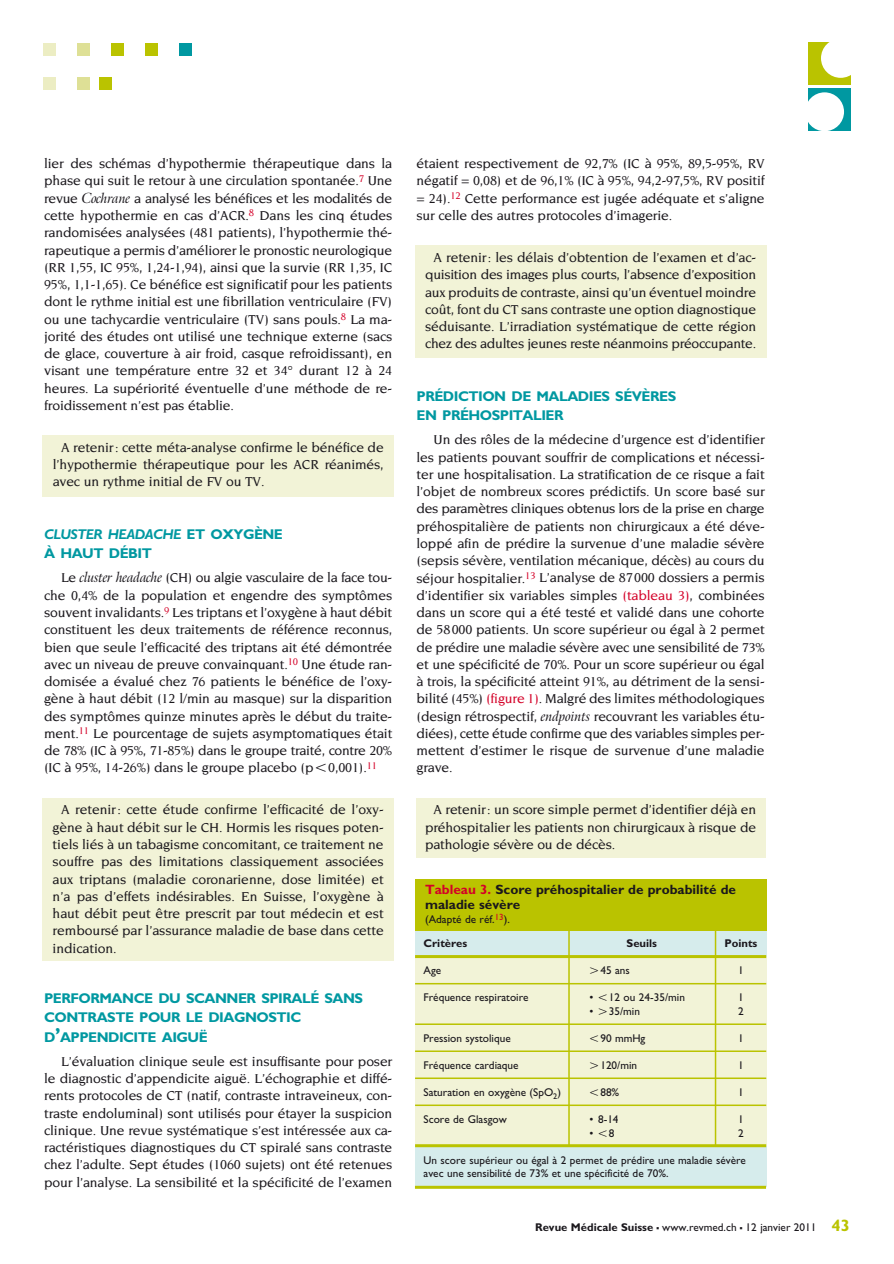
<style>
.page{position:relative;width:894px;height:1264px;background:#fff}
.page>*{position:absolute;margin:0;border:0;box-sizing:border-box;transform-origin:0 0}
.t1{font:700 14.1px/19.5px "Gill Sans";letter-spacing:-.035em;color:#0098a1}
.t2{font:500 13.95px/17.2px "Novarese";letter-spacing:-.01em;color:#1a171c;text-align:justify}
.t3{font:700 13.5px/15px "Gill Sans";color:#1a171c}
.t4{font:11.25px/13.5px "Gill Sans";color:#1a171c}
.t5{font:700 11.25px "Gill Sans";color:#1a171c}
.s1{font-family:"Arrus BT";font-weight:400;font-style:italic}
.s2{font-style:italic}
.s3{font-family:"European Pi Two";font-weight:400}
.s4{font-size:20.25px}
.s5{color:#d40028}
.s6{font-family:"European Pi Two"}
.s7{font-weight:700}
.s8{font-weight:700;font-size:16.5px}
.s9{font-weight:700;font-size:16.5px;color:#bac300}
</style>
<div class="page">
<div style="left:415px;top:245px;width:350px;height:113px;background:#f2f3d7"></div>
<div style="left:43px;top:798px;width:350px;height:162px;background:#f2f3d7"></div>
<div style="left:43px;top:435px;width:350px;height:61px;background:#f2f3d7"></div>
<div style="left:415px;top:798px;width:350px;height:59px;background:#f2f3d7"></div>
<div style="left:179px;top:43px;width:12px;height:12px;background:#0098a1"></div>
<div style="left:145px;top:43px;width:12px;height:12px;background:#bac300"></div>
<div style="left:111px;top:43px;width:12px;height:12px;background:#bac300"></div>
<div style="left:77px;top:43px;width:12px;height:12px;background:#dee096"></div>
<div style="left:43px;top:43px;width:12px;height:12px;background:#ecedc3"></div>
<div style="left:99px;top:77px;width:12px;height:12px;background:#bac300"></div>
<div style="left:77px;top:77px;width:12px;height:12px;background:#dee096"></div>
<div style="left:43px;top:77px;width:12px;height:12px;background:#ecedc3"></div>
<div style="left:808px;top:43px;width:42px;height:42px;background:#bac300"></div>
<div style="left:820px;top:38px;width:39px;height:40px;background:#fff;border-radius:50%"></div>
<div style="left:808px;top:88px;width:42px;height:42px;background:#0098a1"></div>
<div style="left:804px;top:92px;width:39px;height:39px;background:#fff;border-radius:50%"></div>
<div style="left:415px;top:1145px;width:350px;height:41px;background:#d6ecec"></div>
<div style="left:415px;top:956px;width:350px;height:189px;background:#f2f3d7"></div>
<div style="left:415px;top:924px;width:350px;height:32px;background:#d6ecec"></div>
<hr style="left:415px;top:954px;width:350px;height:3px;background:#bac300">
<hr style="left:415px;top:982px;width:350px;height:2px;background:#bac300">
<hr style="left:415px;top:1023px;width:350px;height:1px;background:#bac300">
<hr style="left:415px;top:1050px;width:350px;height:1px;background:#bac300">
<hr style="left:415px;top:1077px;width:350px;height:1px;background:#bac300">
<hr style="left:415px;top:1104px;width:350px;height:1px;background:#bac300">
<hr style="left:415px;top:1143px;width:350px;height:3px;background:#bac300">
<hr style="left:568px;top:926px;width:1px;height:219px;background:#bac300">
<hr style="left:714px;top:926px;width:2px;height:219px;background:#bac300">
<hr style="left:415px;top:1185px;width:350px;height:3px;background:#bac300">
<div style="left:415px;top:878px;width:350px;height:52px;background:#bac300"></div>
<p class="t2" style="left:44px;top:155px;width:349px">lier des schémas d’hypothermie thérapeutique dans la phase qui suit le retour à une circulation spontanée.<sup>7</sup> Une revue <span class="s1">Cochrane</span> a analysé les bénéfices et les modalités de cette hypothermie en cas d’ACR.<sup>8</sup> Dans les cinq études randomisées analysées (481 patients), l’hypothermie thé&shy;rapeutique a permis d’améliorer le pronostic neurologique (RR 1,55, IC 95%, 1,24-1,94), ainsi que la survie (RR 1,35, IC 95%, 1,1-1,65). Ce bénéfice est significatif pour les patients dont le rythme initial est une fibrillation ventriculaire (FV) ou une tachycardie ventriculaire (TV) sans pouls.<sup>8</sup> La ma&shy;jorité des études ont utilisé une technique externe (sacs de glace, couverture à air froid, casque refroidissant), en visant une température entre 32 et 34° durant 12 à 24 heures. La supériorité éventuelle d’une méthode de re&shy;froidissement n’est pas établie.</p>
<p class="t2" style="left:53px;top:438px;width:332px;text-indent:8px">A retenir: cette méta-analyse confirme le bénéfice de l’hypothermie thérapeutique pour les ACR réanimés, avec un rythme initial de FV ou TV.</p>
<p class="t1" style="left:44px;top:524px;width:240px"><span class="s2">CLUSTER HEADACHE</span> ET OXYGÈNE<br>À HAUT DÉBIT</p>
<p class="t2" style="left:44px;top:569px;width:349px;text-indent:17px">Le <span class="s1">cluster headache</span> (CH) ou algie vasculaire de la face tou&shy;che 0,4% de la population et engendre des symptômes souvent invalidants.<sup>9</sup> Les triptans et l’oxygène à haut débit constituent les deux traitements de référence reconnus, bien que seule l’efficacité des triptans ait été démontrée avec un niveau de preuve convainquant.<sup>10</sup> Une étude ran&shy;domisée a évalué chez 76 patients le bénéfice de l’oxy&shy;gène à haut débit (12 l/min au masque) sur la disparition des symptômes quinze minutes après le début du traite&shy;ment.<sup>11</sup> Le pourcentage de sujets asymptomatiques était de 78% (IC à 95%, 71-85%) dans le groupe traité, contre 20% (IC à 95%, 14-26%) dans le groupe placebo (p<span class="s3">l</span>0,001).<sup>11</sup></p>
<p class="t2" style="left:53px;top:801px;width:332px;text-indent:9px">A retenir: cette étude confirme l’efficacité de l’oxy&shy;gène à haut débit sur le CH. Hormis les risques poten&shy;tiels liés à un tabagisme concomitant, ce traitement ne souffre pas des limitations classiquement associées aux triptans (maladie coronarienne, dose limitée) et n’a pas d’effets indésirables. En Suisse, l’oxygène à haut débit peut être prescrit par tout médecin et est remboursé par l’assurance maladie de base dans cette indication.</p>
<p class="t1" style="left:44px;top:988px;width:320px">PERFORMANCE DU SCANNER SPIRALÉ SANS<br>CONTRASTE POUR LE DIAGNOSTIC<br>D<span class="s4">’</span>APPENDICITE AIGUË</p>
<p class="t2" style="left:44px;top:1052px;width:349px;text-indent:17px">L’évaluation clinique seule est insuffisante pour poser le diagnostic d’appendicite aiguë. L’échographie et diffé&shy;rents protocoles de CT (natif, contraste intraveineux, con&shy;traste endoluminal) sont utilisés pour étayer la suspicion clinique. Une revue systématique s’est intéressée aux ca&shy;ractéristiques diagnostiques du CT spiralé sans contraste chez l’adulte. Sept études (1060 sujets) ont été retenues pour l’analyse. La sensibilité et la spécificité de l’examen</p>
<p class="t2" style="left:416px;top:155px;width:349px">étaient respectivement de 92,7% (IC à 95%, 89,5-95%, RV négatif = 0,08) et de 96,1% (IC à 95%, 94,2-97,5%, RV positif = 24).<sup>12</sup> Cette performance est jugée adéquate et s’aligne sur celle des autres protocoles d’imagerie.</p>
<p class="t2" style="left:425px;top:249px;width:332px;text-indent:9px">A retenir: les délais d’obtention de l’examen et d’ac&shy;quisition des images plus courts, l’absence d’exposition aux produits de contraste, ainsi qu’un éventuel moindre coût, font du CT sans contraste une option diagnostique séduisante. L’irradiation systématique de cette région chez des adultes jeunes reste néanmoins préoccupante.</p>
<p class="t1" style="left:416px;top:386px;width:261px">PRÉDICTION DE MALADIES SÉVÈRES<br>EN PRÉHOSPITALIER</p>
<p class="t2" style="left:416px;top:431px;width:349px;text-indent:17px">Un des rôles de la médecine d’urgence est d’identifier les patients pouvant souffrir de complications et nécessi&shy;ter une hospitalisation. La stratification de ce risque a fait l’objet de nombreux scores prédictifs. Un score basé sur des paramètres cliniques obtenus lors de la prise en charge préhospitalière de patients non chirurgicaux a été déve&shy;loppé afin de prédire la survenue d’une maladie sévère (sepsis sévère, ventilation mécanique, décès) au cours du séjour hospitalier.<sup>13</sup> L’analyse de 87000 dossiers a permis d’identifier six variables simples <span class="s5">(tableau 3)</span>, combinées dans un score qui a été testé et validé dans une cohorte de 58000 patients. Un score supérieur ou égal à 2 permet de prédire une maladie sévère avec une sensibilité de 73% et une spécificité de 70%. Pour un score supérieur ou égal à trois, la spécificité atteint 91%, au détriment de la sensi&shy;bilité (45%) <span class="s5">(figure 1)</span>. Malgré des limites méthodologiques (design rétrospectif, <span class="s1">endpoints</span> recouvrant les variables étu&shy;diées), cette étude confirme que des variables simples per&shy;mettent d’estimer le risque de survenue d’une maladie grave.</p>
<p class="t2" style="left:425px;top:801px;width:332px;text-indent:9px">A retenir: un score simple permet d’identifier déjà en préhospitalier les patients non chirurgicaux à risque de pathologie sévère ou de décès.</p>
<p class="t3" style="left:425px;top:881px;width:312px"><span class="s5">Tableau 3.</span> Score préhospitalier de probabilité de maladie sévère</p>
<p class="t4" style="left:425px;top:911px;width:86px">(Adapté de réf.<sup>13</sup>).</p>
<p class="t5" style="left:423px;top:936px;width:45px">Critères</p>
<p class="t5" style="left:626px;top:936px;width:32px">Seuils</p>
<p class="t5" style="left:724px;top:936px;width:35px">Points</p>
<p class="t4" style="left:423px;top:963px;width:19px">Age</p>
<p class="t4" style="left:589px;top:963px;width:42px"><span class="s6">L</span>45 ans</p>
<p class="t4" style="left:737px;top:963px;width:7px">1</p>
<p class="t4" style="left:423px;top:990px;width:106px">Fréquence respiratoire</p>
<p class="t4" style="left:589px;top:990px;width:97px">• <span class="s6">l</span>12 ou 24-35/min</p>
<p class="t4" style="left:737px;top:990px;width:7px">1</p>
<p class="t4" style="left:589px;top:1004px;width:52px">• <span class="s6">L</span>35/min</p>
<p class="t4" style="left:737px;top:1004px;width:7px">2</p>
<p class="t4" style="left:423px;top:1031px;width:89px">Pression systolique</p>
<p class="t4" style="left:589px;top:1031px;width:57px"><span class="s6">l</span>90 mmHg</p>
<p class="t4" style="left:737px;top:1031px;width:7px">1</p>
<p class="t4" style="left:423px;top:1058px;width:96px">Fréquence cardiaque</p>
<p class="t4" style="left:589px;top:1058px;width:49px"><span class="s6">L</span>120/min</p>
<p class="t4" style="left:737px;top:1058px;width:7px">1</p>
<p class="t4" style="left:423px;top:1085px;width:139px">Saturation en oxygène (SpO<sub>2</sub>)</p>
<p class="t4" style="left:589px;top:1085px;width:31px"><span class="s6">l</span>88%</p>
<p class="t4" style="left:737px;top:1085px;width:7px">1</p>
<p class="t4" style="left:423px;top:1112px;width:85px">Score de Glasgow</p>
<p class="t4" style="left:589px;top:1112px;width:31px">• 8-14</p>
<p class="t4" style="left:737px;top:1112px;width:7px">1</p>
<p class="t4" style="left:589px;top:1125px;width:26px">• <span class="s6">l</span>8</p>
<p class="t4" style="left:737px;top:1125px;width:7px">2</p>
<p class="t4" style="left:423px;top:1152px;width:324px">Un score supérieur ou égal à 2 permet de prédire une maladie sévère avec une sensibilité de 73% et une spécificité de 70%.</p>
<p class="t4" style="left:535px;top:1220px;width:316px"><span class="s7">Revue Médicale Suisse</span> <span class="s8">–</span> www.revmed.ch <span class="s8">–</span> 12 janvier 2011 <span class="s9">43</span></p>
</div>
